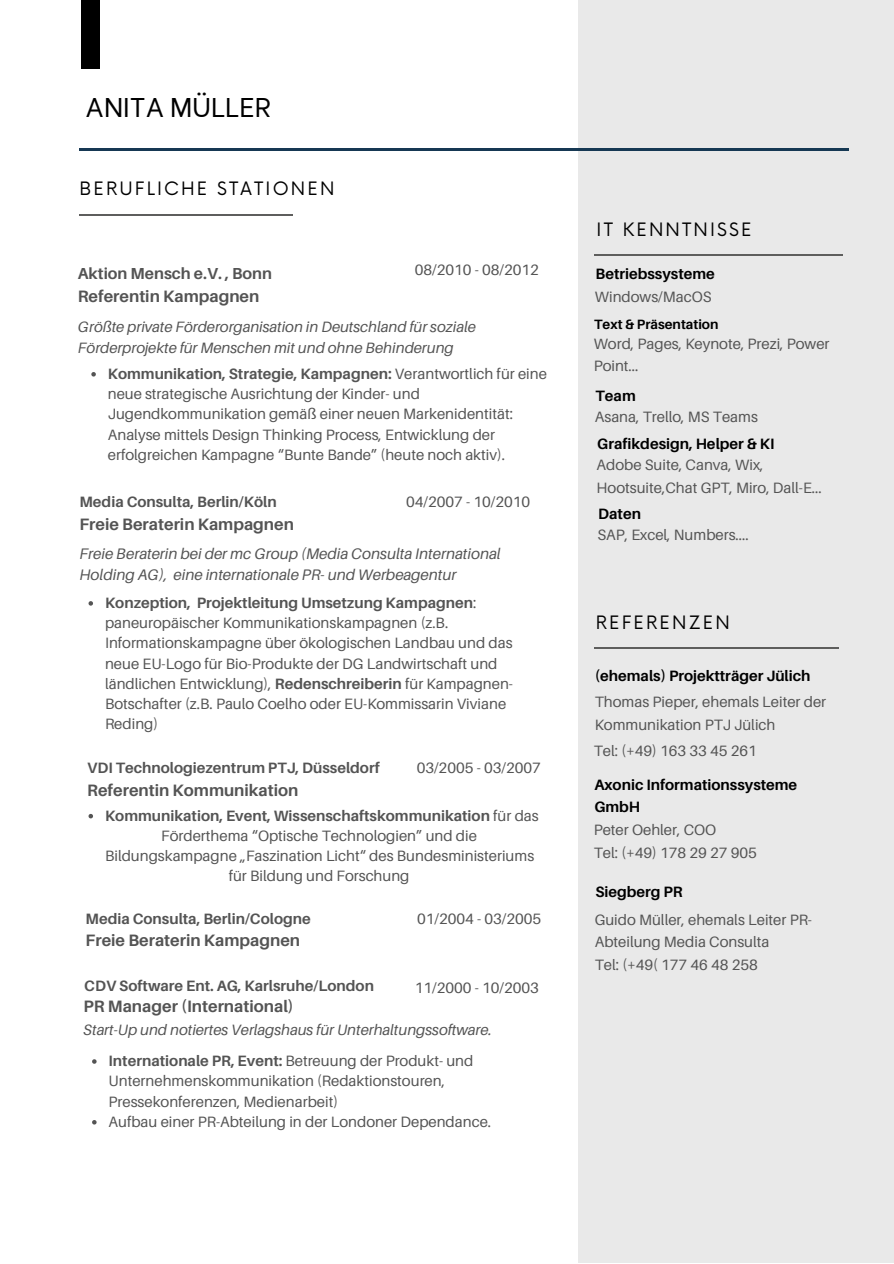
<style>
.page{position:relative;width:894px;height:1264px;background:#fff}
.page>*{position:absolute;margin:0;border:0;box-sizing:border-box;transform-origin:0 0}
.t1{font:27px "Be Vietnam";color:#000}
.t2{font:18px "Now";letter-spacing:.12em;color:#000}
.t3{font:700 16.5px "Aileron";color:#545454}
.t4{font:700 15.9px "Aileron";color:#545454}
.t5{font:italic 15.3px/21.3px "Aileron";color:#545454}
.t6{font:15px/20.2px "Aileron";color:#545454}
.t7{font:italic 15px/20.2px "Aileron";color:#545454}
.t8{font:700 15px "Aileron";color:#545454}
.t9{font:700 15px/22.5px "Aileron";color:#000}
.t10{font:700 13.5px "Aileron";color:#000}
.s1{font-weight:700}
</style>
<div class="page">
<div style="left:578px;top:0;width:315px;height:1263px;background:#e9e9e9"></div>
<hr style="left:79px;top:149px;width:770px;height:2px;background:#163853">
<hr style="left:594px;top:254px;width:248px;height:2px;background:#5e5e5d">
<hr style="left:79px;top:214px;width:214px;height:1px;background:#5e5e5d">
<svg style="left:91px;top:372px;width:5px;height:4px"></svg>
<svg style="left:88px;top:601px;width:5px;height:4px"></svg>
<svg style="left:88px;top:814px;width:5px;height:4px"></svg>
<hr style="left:594px;top:647px;width:244px;height:2px;background:#5e5e5d">
<div style="left:82px;top:0;width:18px;height:69px;background:#000"></div>
<svg style="left:92px;top:1059px;width:5px;height:4px"></svg>
<svg style="left:92px;top:1120px;width:5px;height:4px"></svg>
<h4 class="t1" style="left:86px;top:84px;width:187px">ANITA MÜLLER</h4>
<h2 class="t2" style="left:79px;top:179px;width:256px">BERUFLICHE STATIONEN</h2>
<h6 class="t4" style="left:78px;top:264px;width:195px">Aktion Mensch e.V. , Bonn</h6>
<h5 class="t6" style="left:414px;top:259px;width:126px">08/2010 - 08/2012</h5>
<h6 class="t3" style="left:78px;top:286px;width:183px">Referentin Kampagnen</h6>
<h5 class="t7" style="left:78px;top:316px;width:399px">Größte private Förderorganisation in Deutschland für soziale<br>Förderprojekte für Menschen mit und ohne Behinderung</h5>
<h6 class="t6" style="left:108px;top:363px;width:440px"><span class="s1">Kommunikation, Strategie, Kampagnen:</span> Verantwortlich für eine neue strategische Ausrichtung der Kinder- und Jugendkommunikation gemäß einer neuen Markenidentität:<br>Analyse mittels Design Thinking Process, Entwicklung der erfolgreichen Kampagne “Bunte Bande” (heute noch aktiv).</h6>
<h5 class="t8" style="left:79px;top:493px;width:199px">Media Consulta, Berlin/Köln</h5>
<h6 class="t6" style="left:406px;top:492px;width:126px">04/2007 - 10/2010</h6>
<h1 class="t3" style="left:79px;top:514px;width:216px">Freie Beraterin Kampagnen</h1>
<h6 class="t5" style="left:79px;top:542px;width:422px">Freie Beraterin bei der mc Group (Media Consulta International<br>Holding AG), eine internationale PR- und Werbeagentur</h6>
<h6 class="t6" style="left:105px;top:592px;width:409px"><span class="s1">Konzeption, Projektleitung Umsetzung Kampagnen</span>: paneuropäischer Kommunikationskampagnen (z.B.<br>Informationskampagne über ökologischen Landbau und das neue EU-Logo für Bio-Produkte der DG Landwirtschaft und ländlichen Entwicklung), <span class="s1">Redenschreiberin</span> für Kampagnen-Botschafter (z.B. Paulo Coelho oder EU-Kommissarin Viviane Reding)</h6>
<h5 class="t8" style="left:87px;top:758px;width:294px">VDI Technologiezentrum PTJ, Düsseldorf</h5>
<h2 class="t6" style="left:416px;top:757px;width:126px">03/2005 - 03/2007</h2>
<h4 class="t6" style="left:105px;top:805px;width:435px;text-align:center"><span class="s1">Kommunikation, Event, Wissenschaftskommunikation</span> für das Förderthema “Optische Technologien” und die Bildungskampagne „Faszination Licht“ des Bundesministeriums für Bildung und Forschung</h4>
<h3 class="t3" style="left:87px;top:779px;width:212px">Referentin Kommunikation</h3>
<p class="t8" style="left:86px;top:909px;width:226px">Media Consulta, Berlin/Cologne</p>
<h6 class="t6" style="left:417px;top:908px;width:126px">01/2004 - 03/2005</h6>
<p class="t3" style="left:86px;top:930px;width:216px">Freie Beraterin Kampagnen</p>
<h3 class="t8" style="left:84px;top:975px;width:291px">CDV Software Ent. AG, Karlsruhe/London</h3>
<h5 class="t6" style="left:414px;top:977px;width:126px">11/2000 - 10/2003</h5>
<p class="t7" style="left:84px;top:1019px;width:409px">Start-Up und notiertes Verlagshaus für Unterhaltungssoftware.</p>
<h5 class="t3" style="left:84px;top:996px;width:212px">PR Manager (International)</h5>
<h4 class="t6" style="left:109px;top:1050px;width:366px"><span class="s1">Internationale PR, Event:</span> Betreuung der Produkt- und<br>Unternehmenskommunikation (Redaktionstouren,<br>Pressekonferenzen, Medienarbeit)</h4>
<h3 class="t6" style="left:109px;top:1111px;width:384px">Aufbau einer PR-Abteilung in der Londoner Dependance.</h3>
<h6 class="t2" style="left:596px;top:219px;width:157px">IT KENNTNISSE</h6>
<h6 class="t9" style="left:595px;top:262px;width:121px">Betriebssysteme</h6>
<h5 class="t10" style="left:594px;top:315px;width:126px">Text &amp; Präsentation</h5>
<p class="t6" style="left:594px;top:286px;width:118px">Windows/MacOS</p>
<h2 class="t6" style="left:593px;top:332px;width:237px;line-height:22.5px">Word, Pages, Keynote, Prezi, Power<br>Point...</h2>
<h5 class="t6" style="left:594px;top:406px;width:164px">Asana, Trello, MS Teams</h5>
<h6 class="t9" style="left:595px;top:384px;width:42px">Team</h6>
<h6 class="t9" style="left:597px;top:432px;width:178px">Grafikdesign, Helper &amp; KI</h6>
<h5 class="t6" style="left:596px;top:453px;width:226px;line-height:22.5px">Adobe Suite, Canva, Wix,<br>Hootsuite,Chat GPT, Miro, Dall-E...</h5>
<h6 class="t9" style="left:598px;top:502px;width:44px">Daten</h6>
<h5 class="t6" style="left:597px;top:524px;width:153px">SAP, Excel, Numbers....</h5>
<h6 class="t2" style="left:595px;top:612px;width:136px">REFERENZEN</h6>
<h3 class="t9" style="left:594px;top:664px;width:217px">(ehemals) Projektträger Jülich</h3>
<h6 class="t6" style="left:594px;top:690px;width:233px;line-height:22.5px">Thomas Pieper, ehemals Leiter der<br>Kommunikation PTJ Jülich</h6>
<p class="t6" style="left:593px;top:740px;width:165px">Tel: (+49) 163 33 45 261</p>
<h5 class="t9" style="left:594px;top:773px;width:204px">Axonic Informationssysteme<br>GmbH</h5>
<h4 class="t6" style="left:593px;top:842px;width:165px">Tel: (+49) 178 29 27 905</h4>
<p class="t6" style="left:593px;top:819px;width:124px">Peter Oehler, COO</p>
<h4 class="t9" style="left:595px;top:880px;width:89px">Siegberg PR</h4>
<h5 class="t6" style="left:594px;top:908px;width:219px;line-height:22.5px">Guido Müller, ehemals Leiter PR-<br>Abteilung Media Consulta</h5>
<h3 class="t6" style="left:594px;top:954px;width:165px">Tel: (+49( 177 46 48 258</h3>
</div>
